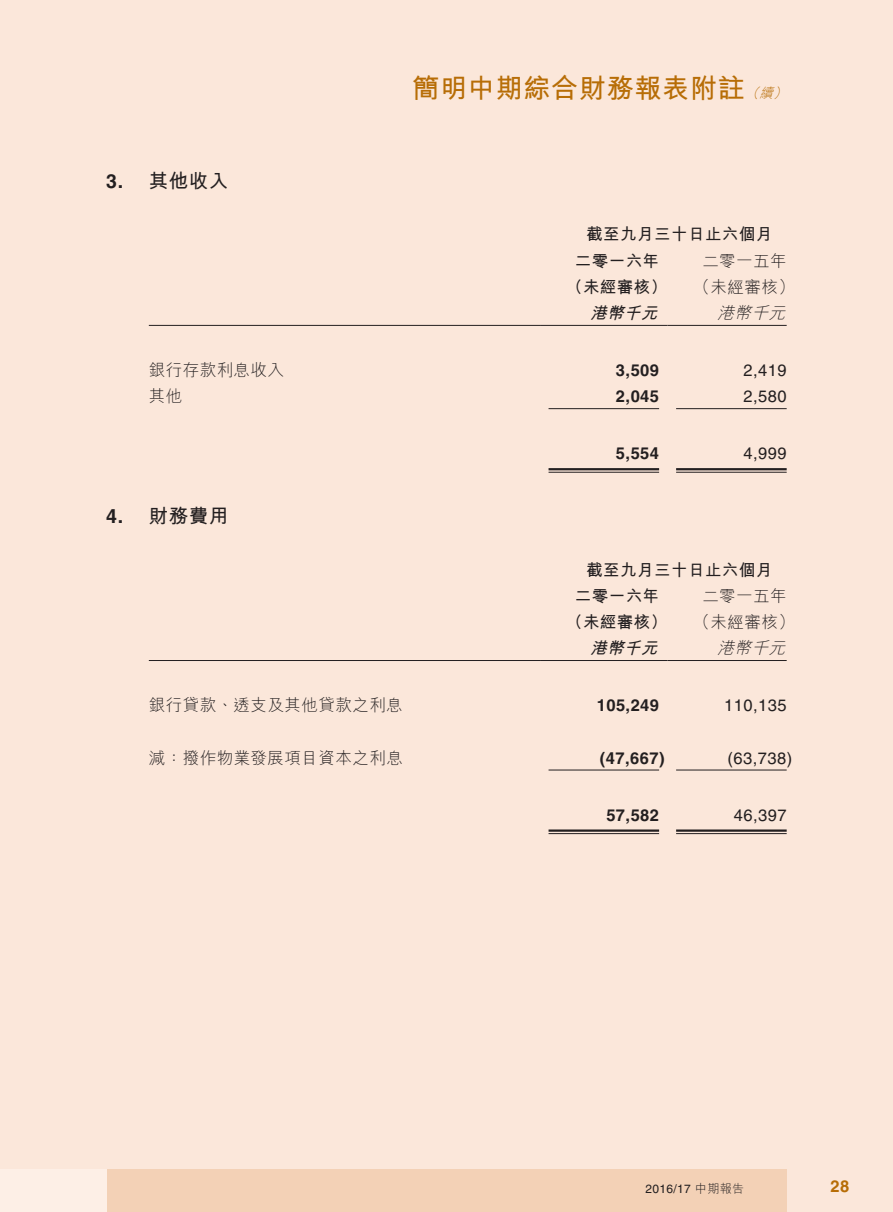
<style>
.page{position:relative;width:893px;height:1212px;background:#fbe7da}
.page>*{position:absolute;margin:0;border:0;box-sizing:border-box;transform-origin:0 0}
.t1{font:700 27px "M Hei HK";letter-spacing:.03em;color:#b76d06}
.t2{font:700 19.5px "M Hei HK";letter-spacing:.03em;color:#231f20}
.t3{font:700 19.5px "Helvetica LT Std";color:#231f20}
.t4{font:300 16.5px "M Hei HK";letter-spacing:.03em;color:#231f20}
.t5{font:700 16.5px "M Hei HK";letter-spacing:.03em;color:#231f20}
.t6{font:16.5px "Helvetica LT Std";letter-spacing:.03em;color:#231f20}
.t7{font:700 16.5px "Helvetica LT Std";letter-spacing:.03em;color:#231f20}
.t8{font:italic 300 16.5px "M Hei HK";color:#231f20}
.t9{font:italic 700 16.5px "M Hei HK";color:#231f20}
.t10{font:700 16.5px "Helvetica LT Std";color:#b76d06}
.t11{font:italic 300 13.5px "M Hei HK";color:#b76d06}
.t12{font:12px "Helvetica LT Std";letter-spacing:.03em;color:#231f20}
.s1{font-family:"M Hei HK";font-weight:300}
</style>
<div class="page">
<div style="left:0;top:1169px;width:787px;height:43px;background:#f3d1b6"></div>
<div style="left:0;top:1169px;width:106px;height:43px;background:#fdefe6"></div>
<hr style="left:149px;top:325px;width:391px;height:1px;background:#231f20">
<hr style="left:540px;top:325px;width:128px;height:1px;background:#231f20">
<hr style="left:668px;top:325px;width:119px;height:1px;background:#231f20">
<hr style="left:549px;top:408px;width:110px;height:1px;background:#231f20">
<hr style="left:676px;top:408px;width:111px;height:1px;background:#231f20">
<hr style="left:549px;top:468px;width:110px;height:2px;background:#231f20">
<hr style="left:549px;top:472px;width:110px;height:1px;background:#231f20">
<hr style="left:676px;top:468px;width:111px;height:2px;background:#231f20">
<hr style="left:676px;top:472px;width:111px;height:1px;background:#231f20">
<hr style="left:149px;top:660px;width:391px;height:1px;background:#231f20">
<hr style="left:540px;top:660px;width:128px;height:1px;background:#231f20">
<hr style="left:668px;top:660px;width:119px;height:1px;background:#231f20">
<hr style="left:549px;top:770px;width:110px;height:1px;background:#231f20">
<hr style="left:676px;top:770px;width:111px;height:1px;background:#231f20">
<hr style="left:549px;top:829px;width:110px;height:3px;background:#231f20">
<hr style="left:549px;top:833px;width:110px;height:1px;background:#231f20">
<hr style="left:676px;top:829px;width:111px;height:3px;background:#231f20">
<hr style="left:676px;top:833px;width:111px;height:1px;background:#231f20">
<h1 class="t1" style="left:412px;top:68px;width:334px">簡明中期綜合財務報表附註</h1>
<p class="t11" style="left:759px;top:84px;width:20px">續</p>
<p class="t11" style="left:745px;top:84px;width:20px">（</p>
<p class="t11" style="left:773px;top:84px;width:20px">(</p>
<p class="t3" style="left:106px;top:169px;width:18px">3.</p>
<p class="t2" style="left:149px;top:166px;width:81px">其他收入</p>
<p class="t4" style="left:149px;top:358px;width:137px">銀行存款利息收入</p>
<p class="t4" style="left:149px;top:385px;width:35px">其他</p>
<p class="t3" style="left:106px;top:504px;width:18px">4.</p>
<p class="t2" style="left:149px;top:501px;width:81px">財務費用</p>
<p class="t4" style="left:149px;top:694px;width:255px">銀行貸款、透支及其他貸款之利息</p>
<p class="t4" style="left:149px;top:746px;width:255px">減：撥作物業發展項目資本之利息</p>
<p class="t5" style="left:586px;top:222px;width:188px">截至九月三十日止六個月</p>
<p class="t4" style="left:702px;top:249px;width:86px">二零一五年</p>
<p class="t5" style="left:575px;top:249px;width:86px">二零一六年</p>
<p class="t5" style="left:566px;top:275px;width:103px">（未經審核）</p>
<p class="t4" style="left:694px;top:275px;width:103px">（未經審核(</p>
<p class="t9" style="left:590px;top:301px;width:75px">港幣千元</p>
<p class="t8" style="left:718px;top:301px;width:75px">港幣千元</p>
<p class="t7" style="left:616px;top:360px;width:45px">3,509</p>
<p class="t6" style="left:743px;top:361px;width:45px">2,419</p>
<p class="t7" style="left:616px;top:387px;width:45px">2,045</p>
<p class="t6" style="left:743px;top:387px;width:45px">2,580</p>
<p class="t7" style="left:616px;top:444px;width:45px">5,554</p>
<p class="t6" style="left:743px;top:444px;width:45px">4,999</p>
<p class="t5" style="left:586px;top:557px;width:188px">截至九月三十日止六個月</p>
<p class="t4" style="left:702px;top:584px;width:86px">二零一五年</p>
<p class="t5" style="left:575px;top:584px;width:86px">二零一六年</p>
<p class="t5" style="left:566px;top:610px;width:103px">（未經審核）</p>
<p class="t4" style="left:694px;top:610px;width:103px">（未經審核(</p>
<p class="t9" style="left:590px;top:636px;width:75px">港幣千元</p>
<p class="t8" style="left:718px;top:637px;width:75px">港幣千元</p>
<p class="t7" style="left:597px;top:695px;width:64px">105,249</p>
<p class="t6" style="left:724px;top:696px;width:64px">110,135</p>
<p class="t7" style="left:600px;top:748px;width:66px">)47,667(</p>
<p class="t6" style="left:727px;top:748px;width:66px">)63,738(</p>
<p class="t7" style="left:606px;top:805px;width:54px">57,582</p>
<p class="t6" style="left:734px;top:805px;width:54px">46,397</p>
<p class="t12" style="left:645px;top:1182px;width:100px">2016/17 <span class="s1">中期報告</span></p>
<p class="t10" style="left:830px;top:1176px;width:20px">28</p>
</div>
